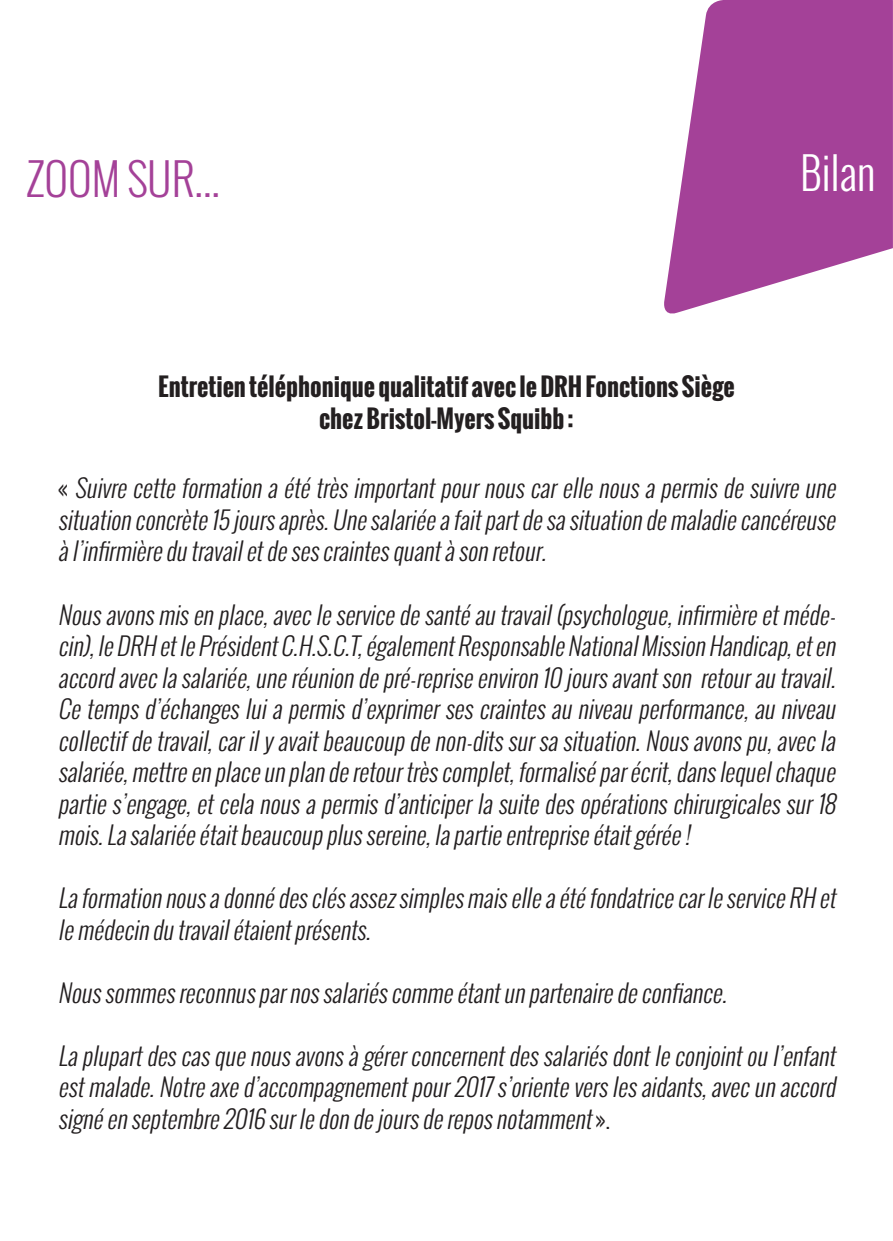
<style>
.page{position:relative;width:893px;height:1241px;background:#fff}
.page>*{position:absolute;margin:0;border:0;box-sizing:border-box;transform-origin:0 0}
.t1{font:300 43.75px "Oswald";color:#a44198}
.t2{font:300 43.75px "Oswald";color:#fff}
.t3{font:italic 300 24.5px/31.5px "Oswald";color:#231f20;text-align:justify}
.t4{font:700 24.5px "Oswald";color:#231f20}
.s1{font-style:normal}
</style>
<div class="page">
<svg style="left:664px;top:0;width:229px;height:314px;fill:#a44198"></svg>
<p class="t1" style="left:26px;top:148px;width:195px">ZOOM SUR...</p>
<p class="t2" style="left:800px;top:142px;width:77px">Bilan</p>
<p class="t4" style="left:158px;top:368px;width:578px">Entretien téléphonique qualitatif avec le DRH Fonctions Siège</p>
<p class="t4" style="left:319px;top:400px;width:256px">chez Bristol-Myers Squibb :</p>
<p class="t3" style="left:58px;top:472px;width:785px"><span class="s1">«</span> Suivrecetteformationaététrèsimportantpournouscarellenousapermisdesuivreune situationconcrète15 joursaprès.Unesalariéeafaitpartdesasituationdemaladiecancéreuse àl’infirmièredutravailetdesescraintesquantàsonretour.</p>
<p class="t3" style="left:58px;top:598px;width:785px">Nousavonsmisenplace,avecleservicedesantéautravail(psychologue,infirmièreetméde&shy;cin),leDRH etlePrésidentC.H.S.C.T,égalementResponsableNationalMissionHandicap,eten accordaveclasalariée,uneréuniondepré-repriseenviron10 joursavantson retourautravail.<br>Cetempsd’échangesluiapermisd’exprimersescraintesauniveauperformance,auniveau collectifdetravail,carilyavaitbeaucoupdenon-ditssursasituation.Nousavonspu,avecla salariée,mettreenplaceunplanderetourtrèscomplet,formaliséparécrit,danslequelchaque parties’engage,etcelanousapermisd’anticiperlasuitedesopérationschirurgicalessur18 mois.Lasalariéeétaitbeaucoupplussereine,lapartieentrepriseétaitgérée!</p>
<p class="t3" style="left:58px;top:882px;width:785px">LaformationnousadonnédesclésassezsimplesmaiselleaétéfondatricecarleserviceRH et lemédecindutravailétaientprésents.</p>
<p class="t3" style="left:58px;top:976px;width:676px">Noussommesreconnusparnossalariéscommeétantunpartenairedeconfiance.</p>
<p class="t3" style="left:58px;top:1039px;width:785px">Laplupartdescasquenousavonsàgérerconcernentdessalariésdontleconjointoul’enfant estmalade.Notreaxed’accompagnementpour2017s’orienteverslesaidants,avecunaccord signéenseptembre2016 surledondejoursdereposnotamment<span class="s1">» .</span></p>
</div>
